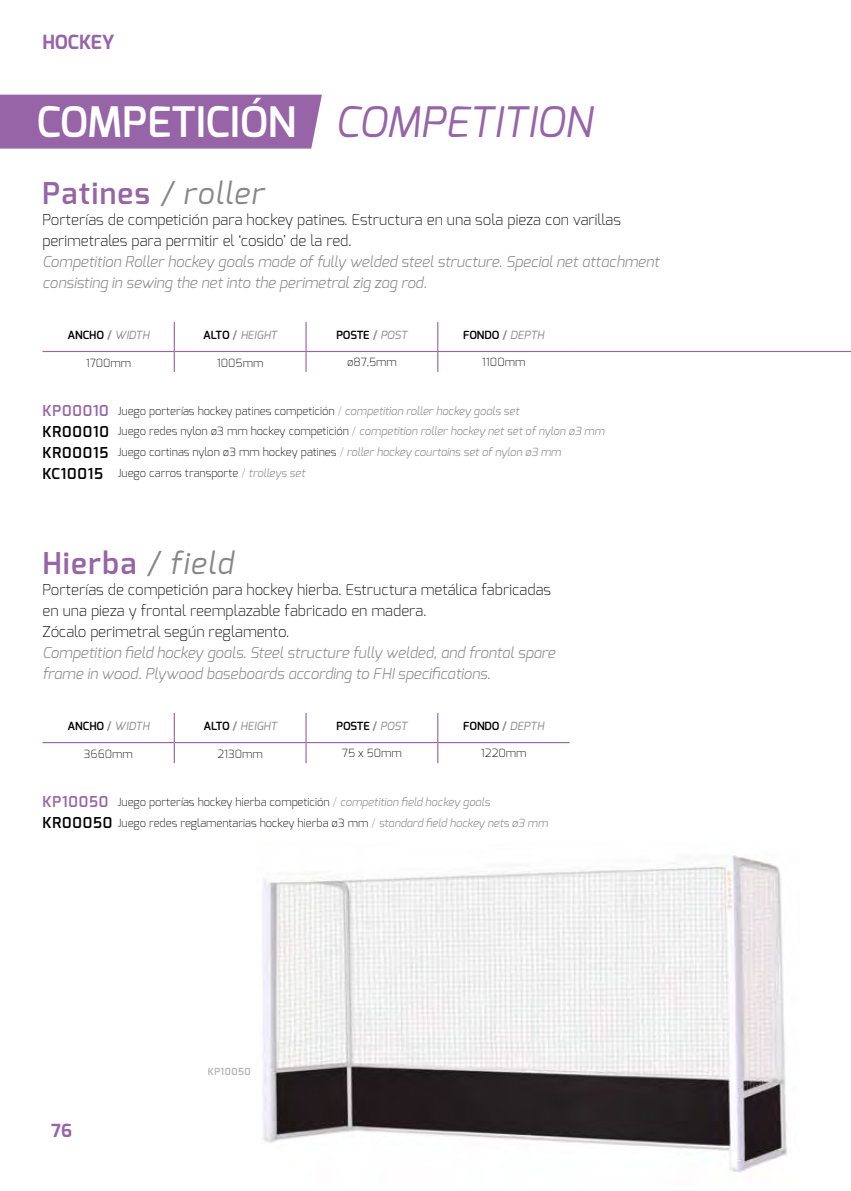
<style>
.page{position:relative;width:851px;height:1191px;background:#fff}
.page>*{position:absolute;margin:0;border:0;box-sizing:border-box;transform-origin:0 0}
.t1{font:600 42px "Exo";color:#fff}
.t2{font:600 30px "Exo";letter-spacing:.05em;color:#9664a7}
.t3{font:700 19.5px "Exo";color:#9664a7}
.t4{font:700 18px "Exo";color:#9664a7}
.t5{font:200 15px/21px "Exo";color:#000}
.t6{font:italic 300 15px/21px "Exo";color:#878787}
.t7{font:200 11.25px/20.9px "Exo";color:#000}
.t8{font:600 11.25px "Exo";color:#000}
.t9{font:italic 11.25px "Exo";color:#878787}
.t10{font:600 9.75px "Exo";letter-spacing:.05em;color:#b3b2b2}
.s1{font-weight:400;font-style:italic;color:#9664a7}
.s2{font-weight:400;font-style:italic;color:#878787}
.s3{color:#878787}
.s4{font-weight:600;font-style:normal;color:#000}
.s5{font-weight:600;font-style:normal}
.s6{font-weight:600;font-size:15px;color:#9664a7}
.s7{font-weight:300;font-style:italic;color:#878787}
.s8{font-weight:600;font-size:15px}
</style>
<div class="page">
<div style="left:0;top:95px;width:322px;height:54px;background:#9664a7"></div>
<hr style="left:43px;top:351px;width:131px;height:1px;background:#9664a7">
<hr style="left:174px;top:351px;width:132px;height:1px;background:#9664a7">
<svg style="left:174px;top:322px;width:1px;height:50px"></svg>
<hr style="left:306px;top:351px;width:131px;height:1px;background:#9664a7">
<svg style="left:305px;top:322px;width:1px;height:50px"></svg>
<hr style="left:437px;top:351px;width:132px;height:1px;background:#9664a7">
<svg style="left:437px;top:322px;width:1px;height:50px"></svg>
<hr style="left:43px;top:742px;width:131px;height:1px;background:#9664a7">
<hr style="left:174px;top:742px;width:132px;height:1px;background:#9664a7">
<svg style="left:174px;top:713px;width:1px;height:50px"></svg>
<hr style="left:306px;top:742px;width:131px;height:1px;background:#9664a7">
<svg style="left:305px;top:713px;width:1px;height:50px"></svg>
<hr style="left:437px;top:742px;width:132px;height:1px;background:#9664a7">
<svg style="left:437px;top:713px;width:1px;height:50px"></svg>
<img style="left:262px;top:855px;width:525px;height:318px">
<hr style="left:569px;top:351px;width:281px;height:1px;background:#9664a7">
<h3 class="t3" style="left:43px;top:29px;width:74px">HOCKEY</h3>
<h1 class="t1" style="left:37px;top:95px;width:556px">COMPETICIÓN <span class="s1">COMPETITION</span></h1>
<h2 class="t2" style="left:43px;top:173px;width:222px">Patines <span class="s2">/ roller</span></h2>
<h3 class="t5" style="left:43px;top:209px;width:580px">Porterías de competición para hockey patines. Estructura en una sola pieza con varillas perimetrales para permitir el ‘cosido’ de la red.</h3>
<h3 class="t6" style="left:43px;top:251px;width:618px">Competition Roller hockey goals made of fully welded steel structure. Special net attachment consisting in sewing the net into the perimetral zig zag rod.</h3>
<p class="t8" style="left:67px;top:328px;width:83px">ANCHO <span class="s3">/</span> <span class="s2">WIDTH</span></p>
<p class="t9" style="left:203px;top:328px;width:75px"><span class="s4">ALTO</span> <span class="s5">/</span> HEIGHT</p>
<p class="t8" style="left:336px;top:328px;width:72px">POSTE <span class="s3">/</span> <span class="s2">POST</span></p>
<p class="t8" style="left:463px;top:328px;width:82px">FONDO <span class="s3">/</span> <span class="s2">DEPTH</span></p>
<p class="t7" style="left:86px;top:352px;width:47px">1700mm</p>
<p class="t7" style="left:217px;top:352px;width:48px">1005mm</p>
<p class="t7" style="left:347px;top:351px;width:51px">ø87,5mm</p>
<p class="t7" style="left:482px;top:351px;width:45px">1100mm</p>
<p class="t7" style="left:43px;top:400px;width:563px"><span class="s6">KP00010</span> Juego porterías hockey patines competición <span class="s3">/</span> <span class="s7">competition roller hockey goals set<br></span><span class="s8">KR00010</span> Juego redes nylon ø3 mm hockey competición <span class="s3">/</span> <span class="s7">competition roller hockey net set of nylon ø3 mm </span><span class="s8">KR00015</span> Juego cortinas nylon ø3 mm hockey patines <span class="s3">/</span> <span class="s7">roller hockey courtains set of nylon ø3 mm </span><span class="s8">KC10015</span> Juego carros transporte <span class="s3">/</span> <span class="s7">trolleys set</span></p>
<h2 class="t2" style="left:43px;top:543px;width:192px">Hierba <span class="s2">/ field</span></h2>
<h3 class="t5" style="left:43px;top:579px;width:510px">Porterías de competición para hockey hierba. Estructura metálica fabricadas en una pieza y frontal reemplazable fabricado en madera.<br>Zócalo perimetral según reglamento.</h3>
<h3 class="t6" style="left:43px;top:642px;width:514px">Competition field hockey goals. Steel structure fully welded, and frontal spare frame in wood. Plywood baseboards according to FHI specifications.</h3>
<p class="t8" style="left:68px;top:719px;width:83px">ANCHO <span class="s3">/</span> <span class="s2">WIDTH</span></p>
<p class="t9" style="left:203px;top:719px;width:75px"><span class="s4">ALTO</span> <span class="s5">/</span> HEIGHT</p>
<p class="t8" style="left:336px;top:719px;width:72px">POSTE <span class="s3">/</span> <span class="s2">POST</span></p>
<p class="t8" style="left:463px;top:719px;width:82px">FONDO <span class="s3">/</span> <span class="s2">DEPTH</span></p>
<p class="t7" style="left:84px;top:743px;width:50px">3660mm</p>
<p class="t7" style="left:217px;top:743px;width:47px">2130mm</p>
<p class="t7" style="left:342px;top:742px;width:61px">75 x 50mm</p>
<p class="t7" style="left:481px;top:742px;width:47px">1220mm</p>
<p class="t7" style="left:43px;top:791px;width:507px"><span class="s6">KP10050</span> Juego porterías hockey hierba competición <span class="s3">/</span> <span class="s7">competition field hockey goals<br></span><span class="s8">KR00050</span> Juego redes reglamentarias hockey hierba ø3 mm <span class="s3">/</span> <span class="s7">standard field hockey nets ø3 mm</span></p>
<h3 class="t4" style="left:51px;top:1118px;width:22px">76</h3>
<p class="t10" style="left:208px;top:1065px;width:44px">KP10050</p>
</div>
